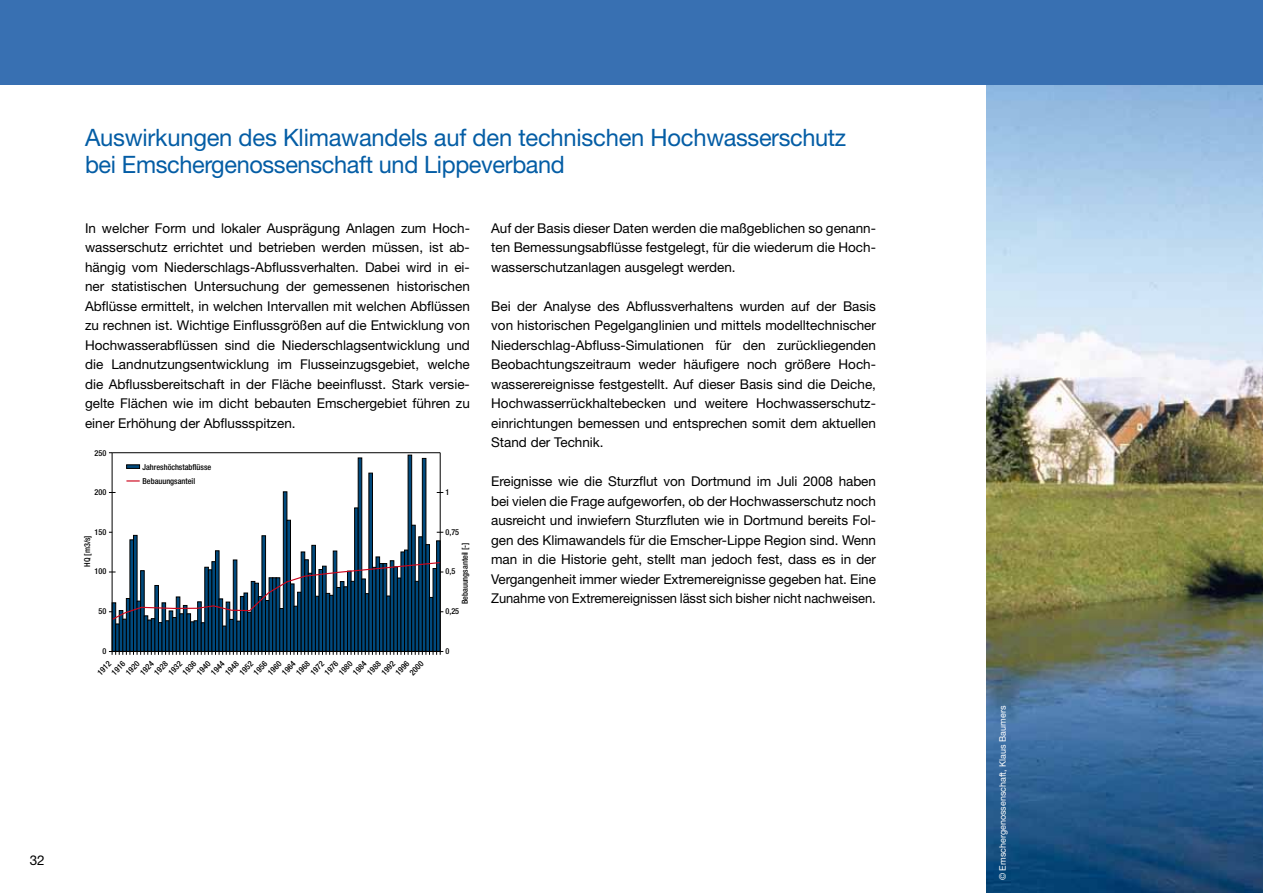
<style>
.page{position:relative;width:1263px;height:893px;background:#fff}
.page>*{position:absolute;margin:0;border:0;box-sizing:border-box;transform-origin:0 0}
.t1{font:24px/27px "Helvetica Neue LT Std";letter-spacing:-.015em;color:#045da5}
.t2{font:13.5px/19.5px "Helvetica Neue LT Std";color:#000;text-align:justify}
.t3{font:9px "Helvetica Neue LT Std";color:#fff}
.t4{font:500 condensed 8.25px/14.1px "Helvetica Neue LT Std";color:#000}
</style>
<div class="page">
<img style="left:986px;top:85px;width:277px;height:808px">
<svg style="left:109px;top:452px;width:334px;height:203px"></svg>
<div style="left:0;top:0;width:1263px;height:85px;background:#3870b2"></div>
<h1 class="t1" style="left:85px;top:124px;width:763px">Auswirkungen des Klimawandels auf den technischen Hochwasserschutz bei Emschergenossenschaft und lippeverband</h1>
<p class="t2" style="left:85px;top:218px;width:386px">I n welcher Form und lokaler Ausprägung Anlagen zum Hoch&shy;wasserschutz errichtet und betrieben werden müssen, ist ab&shy;hängig vom Niederschlags-Abflussverhalten. Dabei wird in ei&shy;ner statistischen Untersuchung der gemessenen historischen Abflüsse ermittelt, in welchen I ntervallen mit welchen Abflüssen zu rechnen ist. Wichtige Einflussgrößen auf die Entwicklung von Hochwasserabflüssen sind die Niederschlagsentwicklung und die Landnutzungsentwicklung im Flusseinzugsgebiet, welche die Abflussbereitschaft in der Fläche beeinflusst. Stark versie&shy;gelte Flächen wie im dicht bebauten Emschergebiet führen zu einer Erhöhung der Abflussspitzen.</p>
<p class="t2" style="left:491px;top:218px;width:386px">Auf der Basis dieser Daten werden die maßgeblichen so genann&shy;ten Bemessungsabflüsse festgelegt, für die wiederum die Hoch&shy;wasserschutzanlagen ausgelegt werden.</p>
<p class="t2" style="left:491px;top:296px;width:386px">Bei der Analyse des Abflussverhaltens wurden auf der Basis von historischen Pegelganglinien und mittels modelltechnischer Niederschlag-Abfluss-Simulationen für den zurückliegenden Beobachtungszeitraum weder häufigere noch größere Hoch&shy;wasserereignisse festgestellt. Auf dieser Basis sind die Deiche, Hochwasserrückhaltebecken und weitere Hochwasserschutz&shy;einrichtungen bemessen und entsprechen somit dem aktuellen Stand der Technik.</p>
<p class="t2" style="left:491px;top:471px;width:386px">Ereignisse wie die Sturzflut von Dortmund im Juli 2008 haben bei vielen die Frage aufgeworfen, ob der Hochwasserschutz noch ausreicht und inwiefern Sturzfluten wie in Dortmund bereits Fol&shy;gen des Klimawandels für die Emscher-Lippe Region sind. Wenn man in die Historie geht, stellt man jedoch fest, dass es in der Vergangenheit immer wieder Extremereignisse gegeben hat. Eine Zunahme von Extremereignissen lässt sich bisher nicht nachweisen.</p>
<p class="t4" style="left:95px;top:445px;width:13px">250</p>
<p class="t4" style="left:143px;top:459px;width:70px">Jahreshöchstabflüsse<br>Bebauungsanteil</p>
<p class="t4" style="left:95px;top:485px;width:13px">200</p>
<p class="t4" style="left:445px;top:485px;width:5px">1</p>
<p class="t4" style="left:445px;top:524px;width:15px">0,75</p>
<p class="t4" style="left:445px;top:564px;width:11px">0,5</p>
<p class="t4" style="left:445px;top:604px;width:15px">0,25</p>
<p class="t4" style="left:445px;top:644px;width:5px">0</p>
<p class="t4" style="left:95px;top:524px;width:13px">150</p>
<p class="t4" style="left:80px;top:567px;width:33px;rotate:-90deg">HQ [m3/s]</p>
<p class="t4" style="left:458px;top:604px;width:63px;rotate:-90deg">Bebauungsanteil [-]</p>
<p class="t4" style="left:95px;top:564px;width:13px">100</p>
<p class="t4" style="left:99px;top:604px;width:9px">50</p>
<p class="t4" style="left:103px;top:644px;width:5px">0</p>
<p class="t4" style="left:108px;top:668px;width:17px;rotate:-45deg">1916</p>
<p class="t4" style="left:122px;top:668px;width:17px;rotate:-45deg">1920</p>
<p class="t4" style="left:136px;top:668px;width:17px;rotate:-45deg">1924</p>
<p class="t4" style="left:150px;top:668px;width:17px;rotate:-45deg">1928</p>
<p class="t4" style="left:165px;top:668px;width:17px;rotate:-45deg">1932</p>
<p class="t4" style="left:179px;top:668px;width:17px;rotate:-45deg">1936</p>
<p class="t4" style="left:193px;top:668px;width:17px;rotate:-45deg">1940</p>
<p class="t4" style="left:207px;top:668px;width:17px;rotate:-45deg">1944</p>
<p class="t4" style="left:221px;top:668px;width:17px;rotate:-45deg">1948</p>
<p class="t4" style="left:236px;top:668px;width:17px;rotate:-45deg">1952</p>
<p class="t4" style="left:250px;top:668px;width:17px;rotate:-45deg">1956</p>
<p class="t4" style="left:264px;top:668px;width:17px;rotate:-45deg">1960</p>
<p class="t4" style="left:278px;top:668px;width:17px;rotate:-45deg">1964</p>
<p class="t4" style="left:292px;top:668px;width:17px;rotate:-45deg">1968</p>
<p class="t4" style="left:307px;top:668px;width:17px;rotate:-45deg">1972</p>
<p class="t4" style="left:321px;top:668px;width:17px;rotate:-45deg">1976</p>
<p class="t4" style="left:335px;top:668px;width:17px;rotate:-45deg">1980</p>
<p class="t4" style="left:349px;top:668px;width:17px;rotate:-45deg">1984</p>
<p class="t4" style="left:363px;top:668px;width:17px;rotate:-45deg">1988</p>
<p class="t4" style="left:377px;top:668px;width:17px;rotate:-45deg">1992</p>
<p class="t4" style="left:392px;top:668px;width:17px;rotate:-45deg">1996</p>
<p class="t4" style="left:406px;top:668px;width:17px;rotate:-45deg">2000</p>
<p class="t4" style="left:94px;top:668px;width:17px;rotate:-45deg">1912</p>
<p class="t2" style="left:30px;top:850px;width:17px">32</p>
<p class="t3" style="left:997px;top:880px;width:176px;rotate:-90deg">© Emschergenossenschaft, Klaus Baumers</p>
</div>
